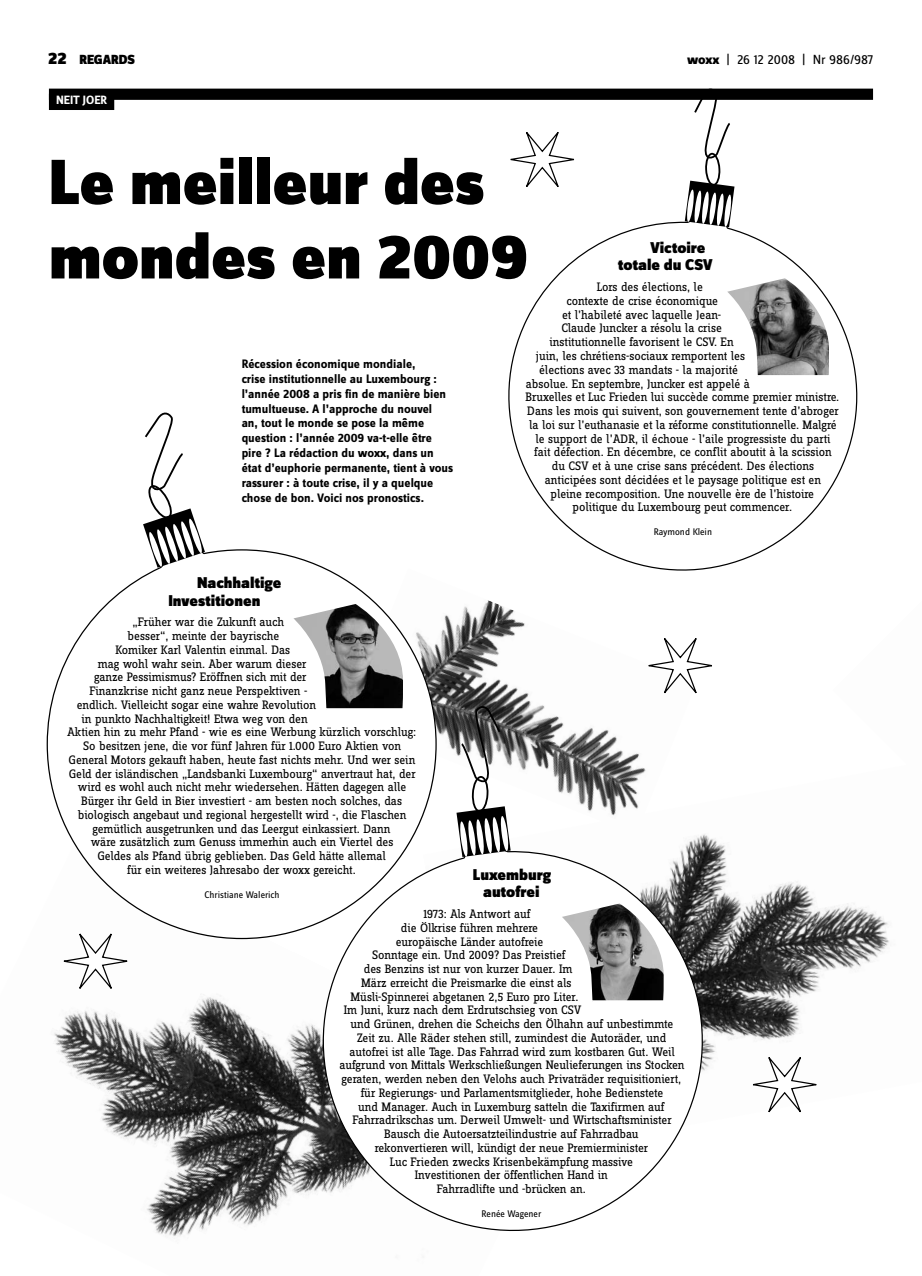
<style>
.page{position:relative;width:922px;height:1276px;background:#fff}
.page>*{position:absolute;margin:0;border:0;box-sizing:border-box;transform-origin:0 0}
.t1{font:900 66.25px/74.4px "Zine Sans Dis";color:#000}
.t2{font:900 16.25px/17.5px "Zine Sans Dis";color:#000}
.t3{font:13.75px "Zine Sans Dis";color:#000}
.t4{font:900 13.75px "Zine Sans Dis";letter-spacing:-.01em;color:#000}
.t5{font:12.75px "Zine Slab Dis";letter-spacing:-.01em;color:#000}
.t6{font:700 12.75px/14.9px "Zine Sans Dis";color:#000}
.t7{font:700 12.5px "Zine Sans Dis";color:#fff}
.t8{font:10px "Zine Sans Dis";color:#000}
.s1{font-size:17.5px}
.s2{font-weight:800}
</style>
<div class="page">
<img style="left:730px;top:881px;width:159px;height:159px">
<img style="left:54px;top:939px;width:241px;height:297px">
<img style="left:437px;top:600px;width:209px;height:216px">
<div style="left:49px;top:89px;width:823px;height:11px;background:#000"></div>
<div style="left:49px;top:94px;width:65px;height:16px;background:#000"></div>
<svg style="left:46px;top:549px;width:391px;height:390px"></svg>
<svg style="left:143px;top:412px;width:62px;height:156px"></svg>
<img style="left:293px;top:604px;width:110px;height:105px">
<svg style="left:508px;top:221px;width:350px;height:350px"></svg>
<svg style="left:684px;top:88px;width:50px;height:139px"></svg>
<img style="left:727px;top:278px;width:101px;height:99px">
<svg style="left:295px;top:826px;width:435px;height:405px"></svg>
<svg style="left:456px;top:703px;width:54px;height:154px"></svg>
<img style="left:561px;top:903px;width:102px;height:99px">
<svg style="left:641px;top:632px;width:71px;height:67px"></svg>
<svg style="left:56px;top:927px;width:79px;height:68px"></svg>
<svg style="left:753px;top:1057px;width:64px;height:56px"></svg>
<svg style="left:510px;top:132px;width:65px;height:55px"></svg>
<p class="t4" style="left:48px;top:53px;width:88px"><span class="s1">22</span> REGARDS</p>
<p class="t3" style="left:687px;top:53px;width:187px"><span class="s2">woxx</span> | 26 12 2008 | Nr 986/987</p>
<p class="t7" style="left:56px;top:93px;width:53px">NEIT JOER</p>
<h1 class="t1" style="left:49px;top:149px;width:480px">Le meilleur des mondes en 2009</h1>
<p class="t2" style="left:617px;top:240px;width:96px;text-indent:32px">Victoire totale du CSV</p>
<p class="t5" style="left:596px;top:280px;width:108px">Lors des élections, le</p>
<p class="t5" style="left:566px;top:294px;width:153px">contexte de crise économique</p>
<p class="t5" style="left:562px;top:308px;width:160px">et l’habileté avec laquelle Jean-</p>
<p class="t5" style="left:561px;top:321px;width:162px">Claude Juncker a résolu la crise</p>
<p class="t5" style="left:549px;top:335px;width:186px">institutionnelle favorisent le CSV. En</p>
<p class="t5" style="left:535px;top:349px;width:211px">juin, les chrétiens-sociaux remportent les</p>
<p class="t5" style="left:539px;top:363px;width:200px">élections avec 33 mandats - la majorité</p>
<p class="t5" style="left:526px;top:376px;width:225px">absolue. En septembre, Juncker est appelé à</p>
<p class="t5" style="left:525px;top:390px;width:315px">Bruxelles et Luc Frieden lui succède comme premier ministre.</p>
<p class="t5" style="left:527px;top:404px;width:313px">Dans les mois qui suivent, son gouvernement tente d’abroger</p>
<p class="t5" style="left:529px;top:418px;width:309px">la loi sur l’euthanasie et la réforme constitutionnelle. Malgré</p>
<p class="t5" style="left:535px;top:431px;width:297px">le support de l’ADR, il échoue - l’aile progressiste du parti</p>
<p class="t5" style="left:534px;top:445px;width:299px">fait défection. En décembre, ce conflit aboutit à la scission</p>
<p class="t5" style="left:551px;top:459px;width:264px">du CSV et à une crise sans précédent. Des élections</p>
<p class="t5" style="left:544px;top:473px;width:277px">anticipées sont décidées et le paysage politique est en</p>
<p class="t5" style="left:550px;top:486px;width:265px">pleine recomposition. Une nouvelle ère de l’histoire</p>
<p class="t5" style="left:572px;top:500px;width:221px">politique du Luxembourg peut commencer.</p>
<p class="t8" style="left:653px;top:527px;width:60px">Raymond Klein</p>
<p class="t6" style="left:241px;top:357px;width:213px">Récession économique mondiale,<br>crise institutionnelle au Luxembourg : l’année 2008 a pris fin de manière bien tumultueuse. A l’approche du nouvel<br>an, tout le monde se pose la même question : l’année 2009 va-t-elle être pire ? La rédaction du woxx, dans un état d’euphorie permanente, tient à vous rassurer : à toute crise, il y a quelque chose de bon. Voici nos pronostics.</p>
<p class="t2" style="left:168px;top:575px;width:115px;text-indent:29px">Nachhaltige<br>Investitionen</p>
<p class="t5" style="left:132px;top:615px;width:153px">„Früher war die Zukunft auch</p>
<p class="t5" style="left:127px;top:629px;width:153px">besser“, meinte der bayrische</p>
<p class="t5" style="left:115px;top:643px;width:176px">Komiker Karl Valentin einmal. Das</p>
<p class="t5" style="left:98px;top:657px;width:210px">mag wohl wahr sein. Aber warum dieser</p>
<p class="t5" style="left:94px;top:670px;width:214px">ganze Pessimismus? Eröffnen sich mit der</p>
<p class="t5" style="left:89px;top:684px;width:219px">Finanzkrise nicht ganz neue Perspektiven -</p>
<p class="t5" style="left:77px;top:698px;width:241px">endlich. Vielleicht sogar eine wahre Revolution</p>
<p class="t5" style="left:81px;top:712px;width:228px">in punkto Nachhaltigkeit! Etwa weg von den</p>
<p class="t5" style="left:67px;top:725px;width:350px">Aktien hin zu mehr Pfand - wie es eine Werbung kürzlich vorschlug:</p>
<p class="t5" style="left:83px;top:739px;width:319px">So besitzen jene, die vor fünf Jahren für 1.000 Euro Aktien von</p>
<p class="t5" style="left:68px;top:753px;width:348px">General Motors gekauft haben, heute fast nichts mehr. Und wer sein</p>
<p class="t5" style="left:69px;top:767px;width:348px">Geld der isländischen „Landsbanki Luxembourg“ anvertraut hat, der</p>
<p class="t5" style="left:78px;top:780px;width:330px">wird es wohl auch nicht mehr wiedersehen. Hätten dagegen alle</p>
<p class="t5" style="left:81px;top:794px;width:322px">Bürger ihr Geld in Bier investiert - am besten noch solches, das</p>
<p class="t5" style="left:78px;top:808px;width:330px">biologisch angebaut und regional hergestellt wird -, die Flaschen</p>
<p class="t5" style="left:92px;top:822px;width:300px">gemütlich ausgetrunken und das Leergut einkassiert. Dann</p>
<p class="t5" style="left:91px;top:835px;width:304px">wäre zusätzlich zum Genuss immerhin auch ein Viertel des</p>
<p class="t5" style="left:97px;top:849px;width:290px">Geldes als Pfand übrig geblieben. Das Geld hätte allemal</p>
<p class="t5" style="left:127px;top:863px;width:230px">für ein weiteres Jahresabo der woxx gereicht.</p>
<p class="t8" style="left:205px;top:889px;width:76px">Christiane Walerich</p>
<p class="t2" style="left:473px;top:866px;width:80px;text-align:center">Luxemburg autofrei</p>
<p class="t5" style="left:423px;top:907px;width:109px">1973: Als Antwort auf</p>
<p class="t5" style="left:401px;top:921px;width:138px">die Ölkrise führen mehrere</p>
<p class="t5" style="left:395px;top:934px;width:149px">europäische Länder autofreie</p>
<p class="t5" style="left:372px;top:948px;width:195px">Sonntage ein. Und 2009? Das Preistief</p>
<p class="t5" style="left:364px;top:962px;width:210px">des Benzins ist nur von kurzer Dauer. Im</p>
<p class="t5" style="left:361px;top:976px;width:212px">März erreicht die Preismarke die einst als</p>
<p class="t5" style="left:350px;top:989px;width:229px">Müsli-Spinnerei abgetanen 2,5 Euro pro Liter.</p>
<p class="t5" style="left:344px;top:1003px;width:239px">Im Juni, kurz nach dem Erdrutschsieg von CSV</p>
<p class="t5" style="left:350px;top:1017px;width:324px">und Grünen, drehen die Scheichs den Ölhahn auf unbestimmte</p>
<p class="t5" style="left:357px;top:1031px;width:311px">Zeit zu. Alle Räder stehen still, zumindest die Autoräder, und</p>
<p class="t5" style="left:349px;top:1044px;width:326px">autofrei ist alle Tage. Das Fahrrad wird zum kostbaren Gut. Weil</p>
<p class="t5" style="left:339px;top:1058px;width:347px">aufgrund von Mittals Werkschließungen Neulieferungen ins Stocken</p>
<p class="t5" style="left:341px;top:1072px;width:341px">geraten, werden neben den Velohs auch Privaträder requisitioniert,</p>
<p class="t5" style="left:360px;top:1086px;width:304px">für Regierungs- und Parlamentsmitglieder, hohe Bedienstete</p>
<p class="t5" style="left:358px;top:1099px;width:308px">und Manager. Auch in Luxemburg satteln die Taxifirmen auf</p>
<p class="t5" style="left:352px;top:1113px;width:320px">Fahrradrikschas um. Derweil Umwelt- und Wirtschaftsminister</p>
<p class="t5" style="left:384px;top:1127px;width:256px">Bausch die Autoersatzteilindustrie auf Fahrradbau</p>
<p class="t5" style="left:375px;top:1141px;width:275px">rekonvertieren will, kündigt der neue Premierminister</p>
<p class="t5" style="left:390px;top:1154px;width:244px">Luc Frieden zwecks Krisenbekämpfung massive</p>
<p class="t5" style="left:415px;top:1168px;width:194px">Investitionen der öffentlichen Hand in</p>
<p class="t5" style="left:437px;top:1182px;width:150px">Fahrradlifte und -brücken an.</p>
<p class="t8" style="left:481px;top:1208px;width:61px">Renée Wagener</p>
</div>
